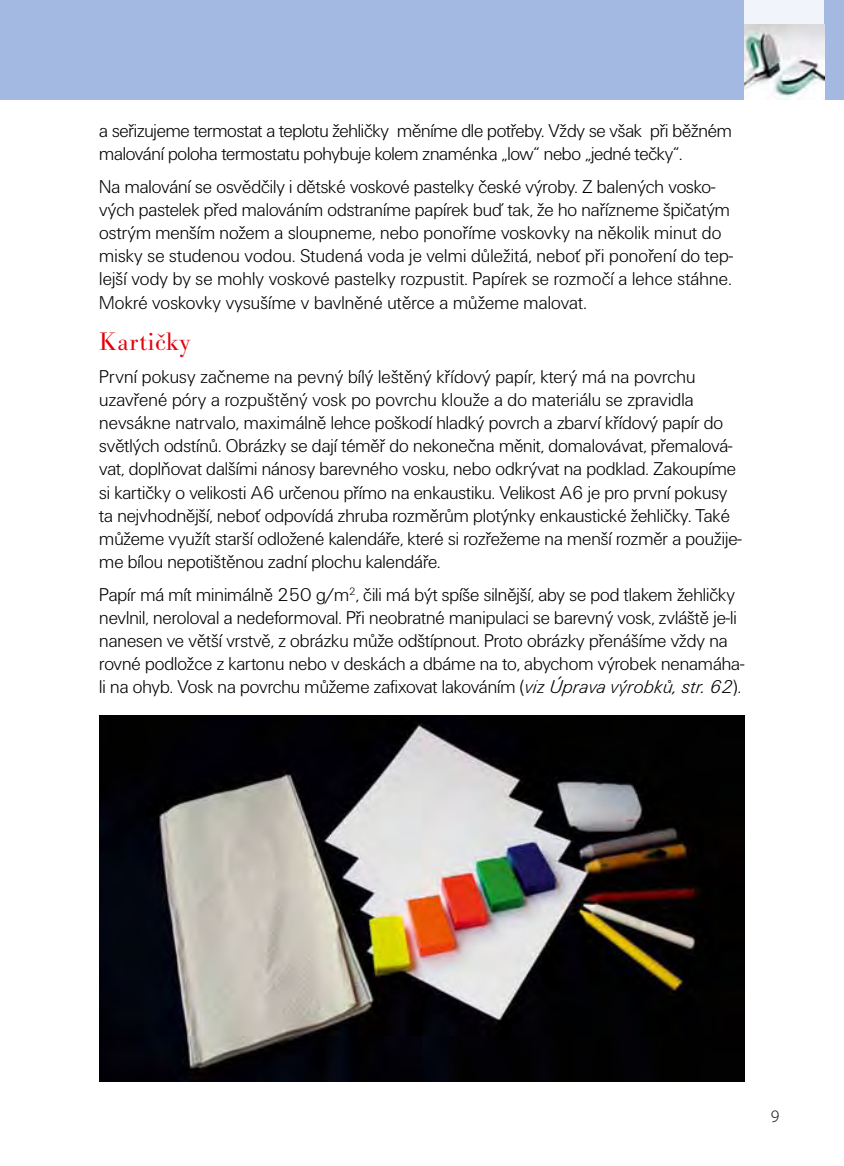
<style>
.page{position:relative;width:844px;height:1166px;background:#fff}
.page>*{position:absolute;margin:0;border:0;box-sizing:border-box;transform-origin:0 0}
.nadpis_mensi{font:300 26.25px "Bodoni URWTOT";letter-spacing:.02em;color:#e3000b}
.zaklad{font:19.25px/23.1px "U001 DOT Ligh";color:#000}
.t1{font:300 17.5px "Myriad Pro";color:#000}
.s1{font-family:"U001 DOT Ligh Ital"}
</style>
<div class="page">
<div style="left:0;top:0;width:843px;height:99px;background:#a4b9e1"></div>
<div style="left:744px;top:0;width:79px;height:99px;background:#f2f4fb"></div>
<img style="left:744px;top:25px;width:79px;height:74px">
<img style="left:99px;top:715px;width:645px;height:366px">
<p class="zaklad" style="left:99px;top:119px;width:633px">a seřizujeme termostat a teplotu žehličky měníme dle potřeby. Vždy se však při běžném malování poloha termostatu pohybuje kolem znaménka „low“ nebo „jedné tečky“.</p>
<p class="zaklad" style="left:99px;top:175px;width:635px">Na malování se osvědčily i dětské voskové pastelky české výroby. Z balených vosko&shy;vých pastelek před malováním odstraníme papírek buď tak, že ho nařízneme špičatým ostrým menším nožem a sloupneme, nebo ponoříme voskovky na několik minut do misky se studenou vodou. Studená voda je velmi důležitá, neboť při ponoření do tep&shy;lejší vody by se mohly voskové pastelky rozpustit. Papírek se rozmočí a lehce stáhne.<br>Mokré voskovky vysušíme v bavlněné utěrce a můžeme malovat.</p>
<p class="nadpis_mensi" style="left:99px;top:326px;width:93px">Kartičky</p>
<p class="zaklad" style="left:99px;top:365px;width:644px">První pokusy začneme na pevný bílý leštěný křídový papír, který má na povrchu uzavřené póry a rozpuštěný vosk po povrchu klouže a do materiálu se zpravidla nevsákne natrvalo, maximálně lehce poškodí hladký povrch a zbarví křídový papír do světlých odstínů. Obrázky se dají téměř do nekonečna měnit, domalovávat, přemalová&shy;vat, doplňovat dalšími nánosy barevného vosku, nebo odkrývat na podklad. Zakoupíme si kartičky o velikosti A6 určenou přímo na enkaustiku. Velikost A6 je pro první pokusy ta nejvhodnější, neboť odpovídá zhruba rozměrům plotýnky enkaustické žehličky. Také můžeme využít starší odložené kalendáře, které si rozřežeme na menší rozměr a použije&shy;me bílou nepotištěnou zadní plochu kalendáře.</p>
<p class="zaklad" style="left:99px;top:583px;width:646px">Papír má mít minimálně 250 g/m<sup>2</sup>, čili má být spíše silnější, aby se pod tlakem žehličky nevlnil, neroloval a nedeformoval. Při neobratné manipulaci se barevný vosk, zvláště je-li nanesen ve větší vrstvě, z obrázku může odštípnout. Proto obrázky přenášíme vždy na rovné podložce z kartonu nebo v deskách a dbáme na to, abychom výrobek nenamáha&shy;li na ohyb. Vosk na povrchu můžeme zafixovat lakováním (<span class="s1">viz Úprava výrobků, str. 62</span>).</p>
<p class="t1" style="left:770px;top:1106px;width:10px">9</p>
</div>
